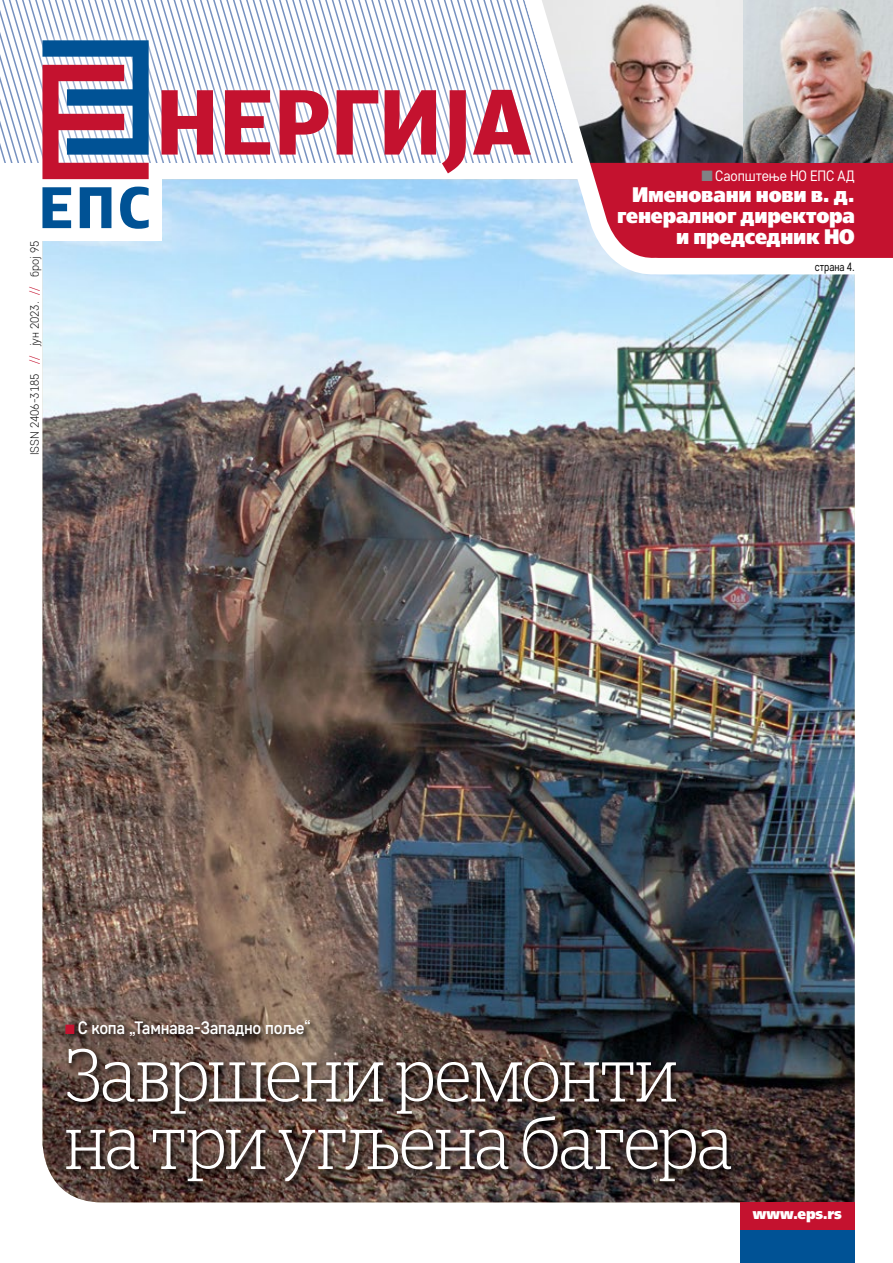
<style>
.page{position:relative;width:893px;height:1263px;background:#fff}
.page>*{position:absolute;margin:0;border:0;box-sizing:border-box;transform-origin:0 0}
.t1{font:300 75px/67.5px "Stag LC";letter-spacing:-.005em;color:#fff;scale:.9 1}
.t2{font:21px/21px "Free Set Extra Bold C";letter-spacing:-.01em;color:#fff;text-align:right;scale:.9 1}
.t3{font:500 18px "Core Sans D45";letter-spacing:-.015em;color:#fff;scale:.95 1}
.t4{font:15px "Core Sans D35";letter-spacing:-.01em;color:#fff;scale:.95 1}
.t5{font:15px "Free Set Extra Bold C";letter-spacing:-.005em;color:#fff;scale:.9 1}
.t6{font:300 12px "Core Sans D25";color:#000}
.t7{font:12px "Core Sans D35";color:#000;scale:.85 1}
.s1{color:#c4122f}
.s2{color:#808285}
</style>
<div class="page">
<img style="left:43px;top:185px;width:812px;height:1017px">
<div style="left:0;top:163px;width:162px;height:78px;background:#fff"></div>
<svg style="left:42px;top:187px;width:29px;height:41px"></svg>
<svg style="left:80px;top:187px;width:31px;height:41px"></svg>
<svg style="left:120px;top:187px;width:29px;height:42px"></svg>
<div style="left:148px;top:77px;width:395px;height:108px;background:#fff;opacity:.75"></div>
<svg style="left:0;top:0;width:506px;height:179px"></svg>
<div style="left:740px;top:1202px;width:115px;height:61px;background:#005295"></div>
<div style="left:740px;top:1202px;width:115px;height:27px;background:#c4122f"></div>
<div style="left:64px;top:1019px;width:674px;height:170px;background:#000;opacity:.75"></div>
<img style="left:506px;top:0;width:387px;height:283px">
<p class="t6" style="left:27px;top:455px;width:216px;rotate:-90deg">ISSN 2406-3185 <span class="s1">//</span> јун 2023. <span class="s1">//</span> број 95</p>
<p class="t4" style="left:701px;top:166px;width:163px"><span class="s2">■</span> Саопштење НО ЕПС АД</p>
<p class="t2" style="left:617px;top:184px;width:266px">Именовани нови в. д. генералног директора и председник НО</p>
<p class="t7" style="left:815px;top:259px;width:49px">страна 4.</p>
<p class="t3" style="left:65px;top:1016px;width:260px"><span class="s1">■</span> С копа „Тамнава-Западно поље“</p>
<h1 class="t1" style="left:65px;top:1034px;width:743px">Завршени ремонти на три угљена багера</h1>
<p class="t5" style="left:753px;top:1205px;width:100px">www.eps.rs</p>
</div>
